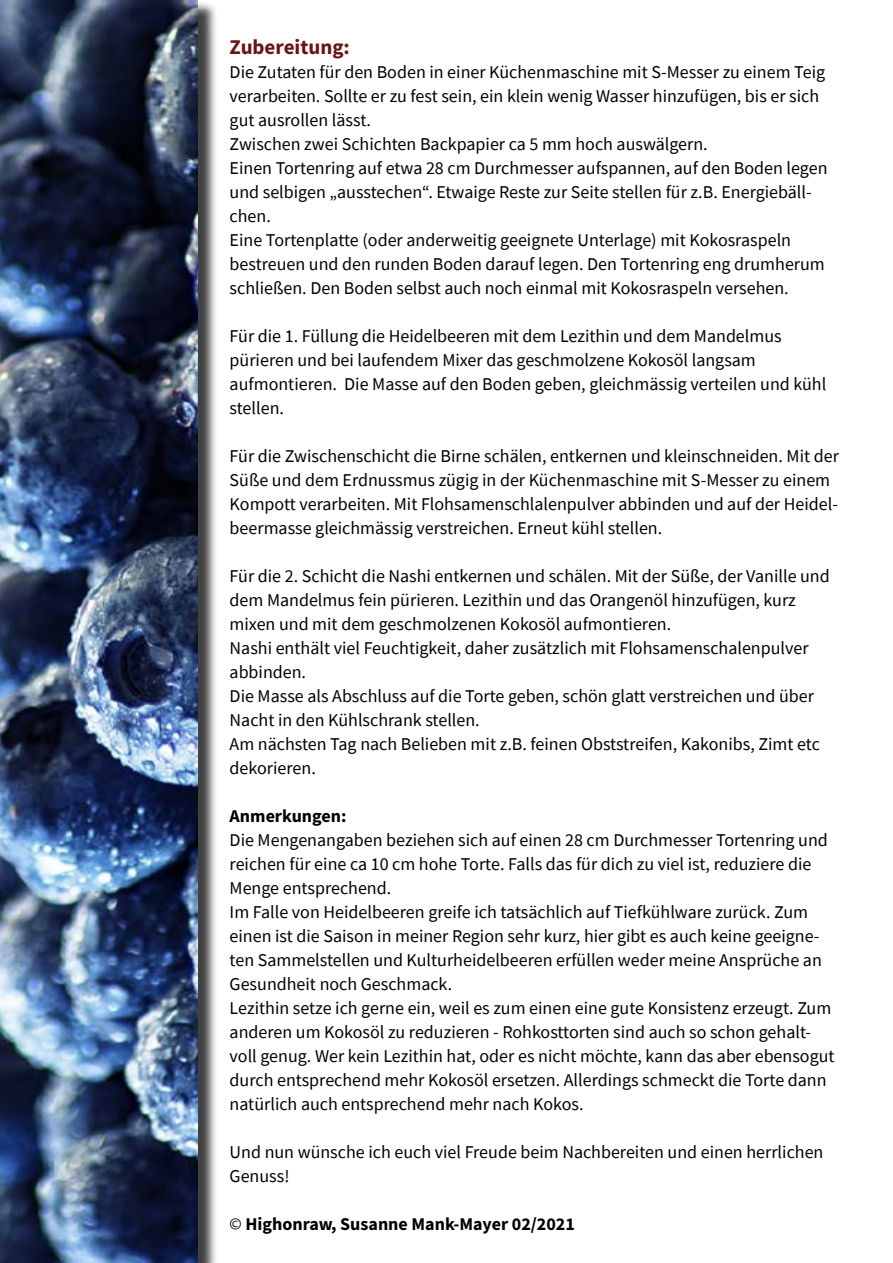
<style>
.page{position:relative;width:893px;height:1263px;background:#fff}
.page>*{position:absolute;margin:0;border:0;box-sizing:border-box;transform-origin:0 0}
.t1{font:700 21px "Source Sans Pro";color:#6a1415}
.t2{font:18px/24px "Source Sans Pro";color:#000}
.t3{font:700 18px "Source Sans Pro";color:#000}
.s1{font-family:"Myriad Pro";font-weight:400}
</style>
<div class="page">
<div style="left:3px;top:2px;width:215px;height:1261px;background:#000;opacity:.75"></div>
<img style="left:0;top:0;width:198px;height:1263px">
<p class="t1" style="left:230px;top:33px;width:122px">Zubereitung:</p>
<p class="t2" style="left:230px;top:60px;width:599px">Die Zutaten für den Boden in einer Küchenmaschine mit S-Messer zu einem Teig verarbeiten. Sollte er zu fest sein, ein klein wenig Wasser hinzufügen, bis er sich gut ausrollen lässt.<br>Zwischen zwei Schichten Backpapier ca 5 mm hoch auswälgern.<br>Einen Tortenring auf etwa 28 cm Durchmesser aufspannen, auf den Boden legen und selbigen „ausstechen“. Etwaige Reste zur Seite stellen für z.B. Energiebäll&shy;chen.<br>Eine Tortenplatte (oder anderweitig geeignete Unterlage) mit Kokosraspeln bestreuen und den runden Boden darauf legen. Den Tortenring eng drumherum schließen. Den Boden selbst auch noch einmal mit Kokosraspeln versehen.</p>
<p class="t2" style="left:230px;top:324px;width:598px">Für die 1. Füllung die Heidelbeeren mit dem Lezithin und dem Mandelmus pürieren und bei laufendem Mixer das geschmolzene Kokosöl langsam aufmontieren. Die Masse auf den Boden geben, gleichmässig verteilen und kühl stellen.</p>
<p class="t2" style="left:230px;top:444px;width:611px">Für die Zwischenschicht die Birne schälen, entkernen und kleinschneiden. Mit der Süße und dem Erdnussmus zügig in der Küchenmaschine mit S-Messer zu einem Kompott verarbeiten. Mit Flohsamenschlalenpulver abbinden und auf der Heidel&shy;beermasse gleichmässig verstreichen. Erneut kühl stellen.</p>
<p class="t2" style="left:230px;top:564px;width:602px">Für die 2. Schicht die Nashi entkernen und schälen. Mit der Süße, der Vanille und dem Mandelmus fein pürieren. Lezithin und das Orangenöl hinzufügen, kurz mixen und mit dem geschmolzenen Kokosöl aufmontieren.<br>Nashi enthält viel Feuchtigkeit, daher zusätzlich mit Flohsamenschalenpulver abbinden.<br>Die Masse als Abschluss auf die Torte geben, schön glatt verstreichen und über Nacht in den Kühlschrank stellen.<br>Am nächsten Tag nach Belieben mit z.B. feinen Obststreifen, Kakonibs, Zimt etc dekorieren.</p>
<p class="t3" style="left:230px;top:804px;width:118px">Anmerkungen:</p>
<p class="t2" style="left:230px;top:828px;width:606px">Die Mengenangaben beziehen sich auf einen 28 cm Durchmesser Tortenring und reichen für eine ca 10 cm hohe Torte. Falls das für dich zu viel ist, reduziere die Menge entsprechend.<br>Im Falle von Heidelbeeren greife ich tatsächlich auf Tiefkühlware zurück. Zum einen ist die Saison in meiner Region sehr kurz, hier gibt es auch keine geeigne&shy;ten Sammelstellen und Kulturheidelbeeren erfüllen weder meine Ansprüche an Gesundheit noch Geschmack.<br>Lezithin setze ich gerne ein, weil es zum einen eine gute Konsistenz erzeugt. Zum anderen um Kokosöl zu reduzieren - Rohkosttorten sind auch so schon gehalt&shy;voll genug. Wer kein Lezithin hat, oder es nicht möchte, kann das aber ebensogut durch entsprechend mehr Kokosöl ersetzen. Allerdings schmeckt die Torte dann natürlich auch entsprechend mehr nach Kokos.</p>
<p class="t2" style="left:230px;top:1140px;width:595px">Und nun wünsche ich euch viel Freude beim Nachbereiten und einen herrlichen<br>Genuss!</p>
<p class="t3" style="left:230px;top:1212px;width:347px"><span class="s1">©</span> Highonraw, Susanne Mank-Mayer 02/2021</p>
</div>
